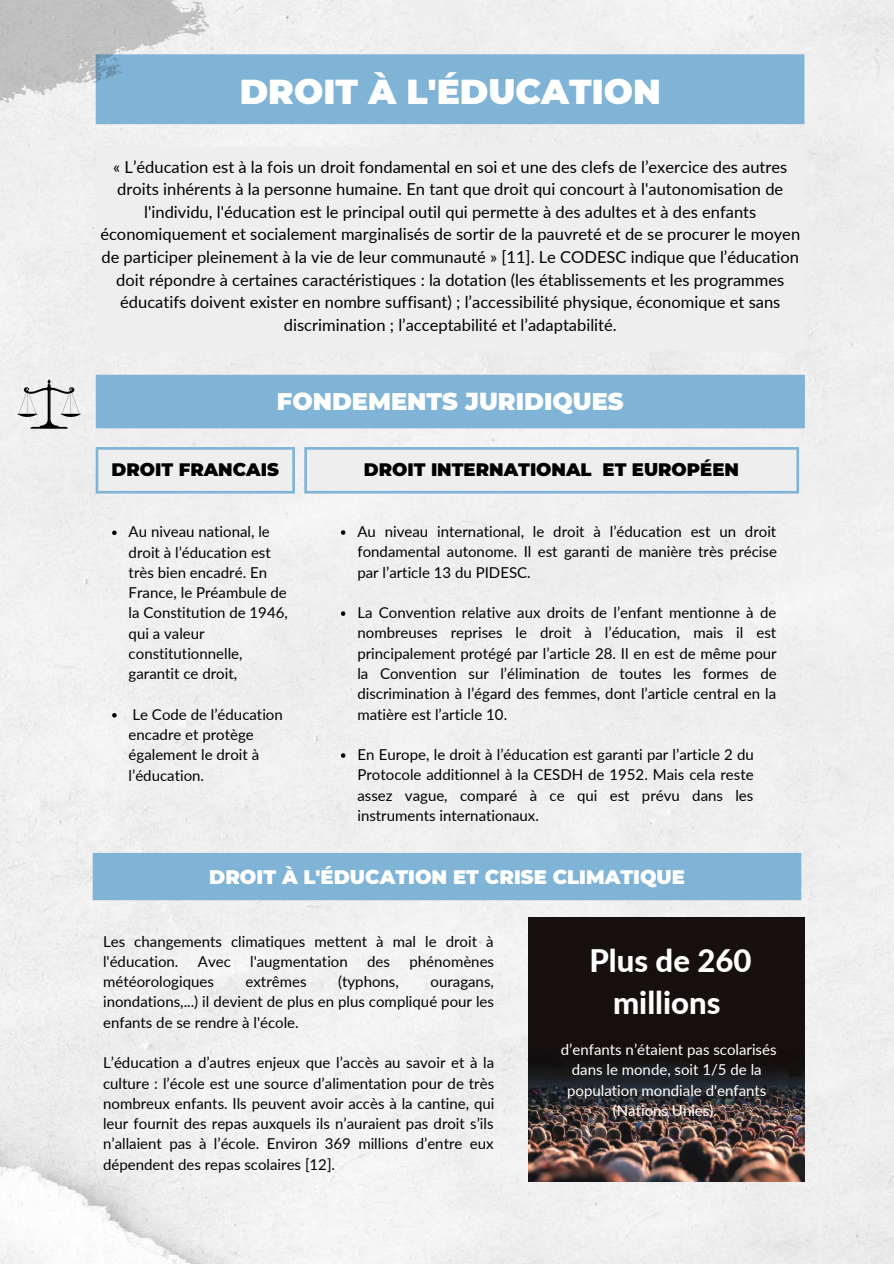
<style>
.page{position:relative;width:894px;height:1264px;background:#fff}
.page>*{position:absolute;margin:0;border:0;box-sizing:border-box;transform-origin:0 0}
.t1{font:900 34.5px "Montserrat";color:#fff}
.t2{font:800 31.05px/42.8px "Lato";color:#fff;text-align:center}
.t3{font:900 24px "Montserrat";color:#fff}
.t4{font:900 19.5px "Montserrat";color:#fff}
.t5{font:900 18px "Montserrat";color:#000}
.t6{font:16.5px/22.5px "Lato";color:#000;text-align:center}
.t7{font:15px/20.2px "Lato";color:#000;text-align:justify}
.t8{font:15px/20.2px "Lato";color:#fff;text-align:center}
</style>
<div class="page">
<div style="left:0;top:0;width:893px;height:1263px;background:#efefef"></div>
<div style="left:97px;top:448px;width:196px;height:44px;background:#eee"></div>
<hr style="left:96px;top:449px;width:2px;height:42px;background:#80b4d6">
<hr style="left:292px;top:449px;width:3px;height:42px;background:#80b4d6">
<hr style="left:98px;top:491px;width:194px;height:2px;background:#80b4d6">
<hr style="left:98px;top:447px;width:194px;height:2px;background:#80b4d6">
<div style="left:97px;top:376px;width:706px;height:51px;background:#80b4d6"></div>
<hr style="left:96px;top:377px;width:2px;height:48px;background:#80b4d6">
<hr style="left:802px;top:377px;width:2px;height:48px;background:#80b4d6">
<hr style="left:98px;top:425px;width:704px;height:3px;background:#80b4d6">
<hr style="left:98px;top:375px;width:704px;height:2px;background:#80b4d6">
<div style="left:97px;top:56px;width:705px;height:67px;background:#80b4d6"></div>
<hr style="left:96px;top:57px;width:2px;height:64px;background:#80b4d6">
<hr style="left:801px;top:57px;width:3px;height:64px;background:#80b4d6">
<hr style="left:98px;top:121px;width:703px;height:3px;background:#80b4d6">
<hr style="left:98px;top:54px;width:703px;height:3px;background:#80b4d6">
<svg style="left:341px;top:753px;width:4px;height:4px"></svg>
<div style="left:97px;top:148px;width:705px;height:201px;background:#eee"></div>
<hr style="left:96px;top:149px;width:2px;height:199px;background:#eee">
<hr style="left:801px;top:149px;width:3px;height:199px;background:#eee">
<hr style="left:98px;top:348px;width:703px;height:3px;background:#eee">
<hr style="left:98px;top:147px;width:703px;height:2px;background:#eee">
<img style="left:528px;top:917px;width:276px;height:264px">
<div style="left:305px;top:448px;width:492px;height:44px;background:#eee"></div>
<hr style="left:304px;top:449px;width:3px;height:42px;background:#80b4d6">
<hr style="left:796px;top:449px;width:2px;height:42px;background:#80b4d6">
<hr style="left:307px;top:491px;width:489px;height:2px;background:#80b4d6">
<hr style="left:307px;top:447px;width:489px;height:2px;background:#80b4d6">
<div style="left:94px;top:854px;width:705px;height:44px;background:#80b4d6"></div>
<hr style="left:93px;top:855px;width:3px;height:42px;background:#80b4d6">
<hr style="left:798px;top:855px;width:3px;height:42px;background:#80b4d6">
<hr style="left:96px;top:897px;width:702px;height:3px;background:#80b4d6">
<hr style="left:96px;top:852px;width:702px;height:3px;background:#80b4d6">
<svg style="left:341px;top:530px;width:4px;height:5px"></svg>
<svg style="left:341px;top:611px;width:4px;height:5px"></svg>
<svg style="left:112px;top:530px;width:5px;height:5px"></svg>
<svg style="left:112px;top:713px;width:5px;height:4px"></svg>
<svg style="left:17px;top:379px;width:64px;height:49px"></svg>
<svg style="left:0;top:0;width:211px;height:103px"></svg>
<h1 class="t1" style="left:240px;top:71px;width:422px">DROIT À L'ÉDUCATION</h1>
<p class="t6" style="left:100px;top:155px;width:701px">« L’éducation est à la fois un droit fondamental en soi et une des clefs de l’exercice des autres droits inhérents à la personne humaine. En tant que droit qui concourt à l'autonomisation de l'individu, l'éducation est le principal outil qui permette à des adultes et à des enfants économiquement et socialement marginalisés de sortir de la pauvreté et de se procurer le moyen de participer pleinement à la vie de leur communauté » [11]. Le CODESC indique que l’éducation doit répondre à certaines caractéristiques : la dotation (les établissements et les programmes éducatifs doivent exister en nombre suffisant) ; l’accessibilité physique, économique et sans discrimination ; l’acceptabilité et l’adaptabilité.</p>
<h3 class="t3" style="left:277px;top:386px;width:348px">FONDEMENTS JURIDIQUES</h3>
<p class="t5" style="left:112px;top:458px;width:169px">DROIT FRANCAIS</p>
<p class="t7" style="left:129px;top:521px;width:161px;text-align:left">Au niveau national, le droit à l’éducation est très bien encadré. En<br>France, le Préambule de la Constitution de 1946, qui a valeur constitutionnelle, garantit ce droit,</p>
<p class="t7" style="left:129px;top:704px;width:156px;text-align:left">Le Code de l’éducation encadre et protège également le droit à l’éducation.</p>
<p class="t5" style="left:364px;top:458px;width:376px">DROIT INTERNATIONAL ET EUROPÉEN</p>
<p class="t7" style="left:357px;top:521px;width:421px">Au niveau international, le droit à l’éducation est un droit fondamental autonome. Il est garanti de manière très précise par l’article 13 du PIDESC.</p>
<p class="t7" style="left:357px;top:602px;width:420px">La Convention relative aux droits de l’enfant mentionne à de nombreuses reprises le droit à l’éducation, mais il est principalement protégé par l’article 28. Il en est de même pour la Convention sur l’élimination de toutes les formes de discrimination à l’égard des femmes, dont l’article central en la matière est l’article 10.</p>
<p class="t7" style="left:357px;top:744px;width:398px">En Europe, le droit à l’éducation est garanti par l’article 2 du Protocole additionnel à la CESDH de 1952. Mais cela reste assez vague, comparé à ce qui est prévu dans les instruments internationaux.</p>
<h3 class="t4" style="left:209px;top:865px;width:477px">DROIT À L'ÉDUCATION ET CRISE CLIMATIQUE</h3>
<p class="t7" style="left:103px;top:930px;width:392px">Les changements climatiques mettent à mal le droit à l'éducation.</p>
<p class="t7" style="left:198px;top:950px;width:34px">Avec</p>
<p class="t7" style="left:250px;top:950px;width:99px">l'augmentation</p>
<p class="t7" style="left:367px;top:950px;width:24px">des</p>
<p class="t7" style="left:409px;top:950px;width:86px">phénomènes</p>
<p class="t7" style="left:103px;top:971px;width:112px">météorologiques</p>
<p class="t7" style="left:245px;top:971px;width:62px">extrêmes</p>
<p class="t7" style="left:338px;top:971px;width:62px">(typhons,</p>
<p class="t7" style="left:103px;top:971px;width:392px;text-indent:327px">ouragans, inondations,...) il devient de plus en plus compliqué pour les enfants de se rendre à l'école.</p>
<p class="t7" style="left:103px;top:1052px;width:393px">L’éducation a d’autres enjeux que l’accès au savoir et à la culture : l’école est une source d’alimentation pour de très nombreux enfants. Ils peuvent avoir accès à la cantine, qui leur fournit des repas auxquels ils n’auraient pas droit s’ils n’allaient pas à l’école. Environ 369 millions d’entre eux dépendent des repas scolaires [12].</p>
<h2 class="t2" style="left:589px;top:938px;width:163px">Plus de 260 millions</h2>
<p class="t8" style="left:560px;top:1039px;width:217px">d’enfants n’étaient pas scolarisés dans le monde, soit 1/5 de la population mondiale d'enfants (Nations Unies).</p>
</div>
